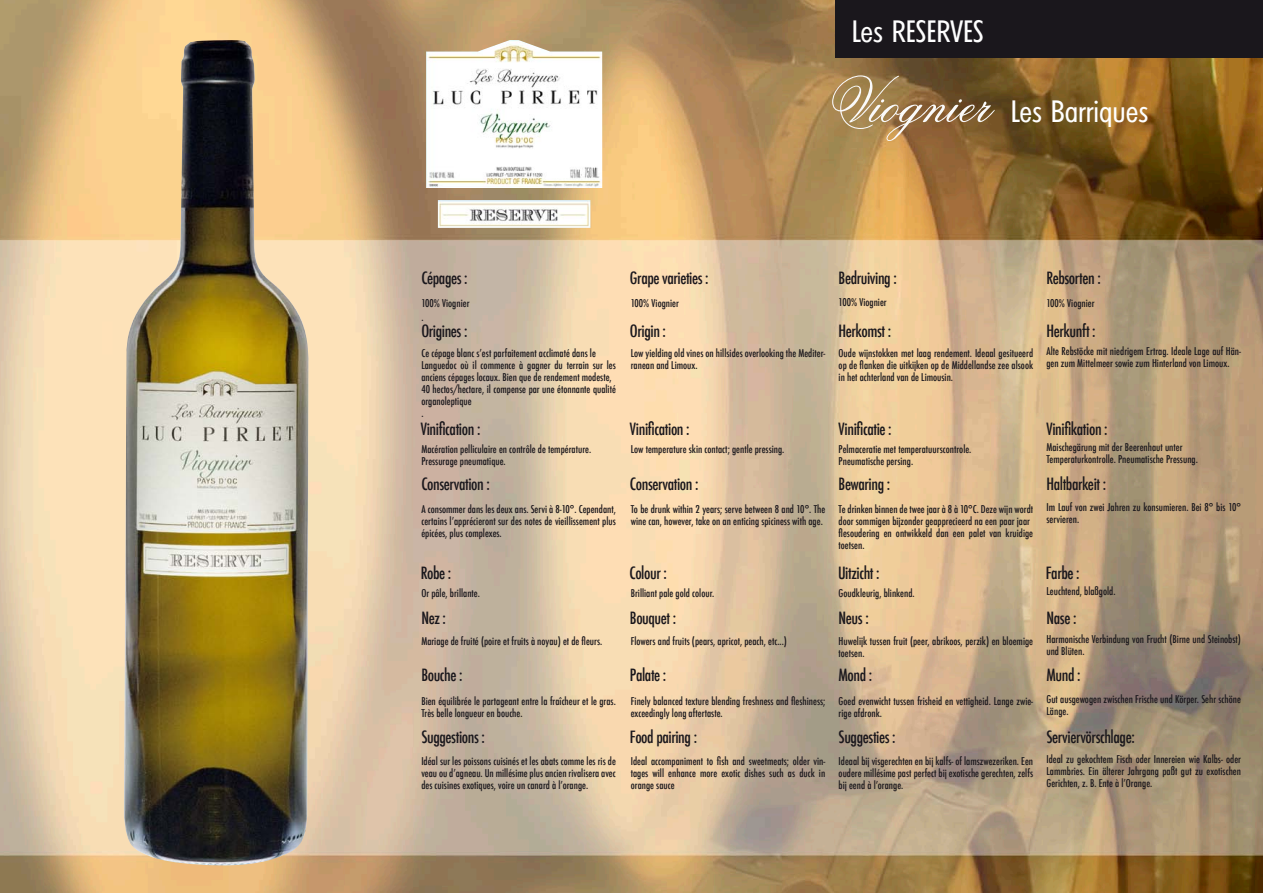
<style>
.page{position:relative;width:1263px;height:893px;background:#fff}
.page>*{position:absolute;margin:0;border:0;box-sizing:border-box;transform-origin:0 0}
.t1{font:30px "Climerick";color:#fff}
.t2{font:30px "Climerick";color:#fefefe}
.t3{font:500 condensed 16.5px "Futura";letter-spacing:-.025em;color:#1a171c}
.t4{font:500 condensed 10.5px/12px "Futura";color:#1a171c}
.s1{font-family:"Flemish Script BT";font-size:63px;color:#fafafa}
</style>
<div class="page">
<img style="left:0;top:0;width:1263px;height:893px">
<div style="left:836px;top:0;width:427px;height:58px;background:#1a171c"></div>
<img style="left:124px;top:40px;width:185px;height:826px">
<img style="left:426px;top:40px;width:176px;height:188px">
<h1 class="t2" style="left:852px;top:15px;width:133px">Les RESERVES</h1>
<h1 class="t1" style="left:826px;top:95px;width:324px"><span class="s1">Viognier</span> Les Barriques</h1>
<h2 class="t3" style="left:421px;top:267px;width:48px">Cépages :</h2>
<h2 class="t3" style="left:630px;top:267px;width:80px">Grape varieties :</h2>
<h2 class="t3" style="left:839px;top:267px;width:60px">Bedruiving :</h2>
<h2 class="t3" style="left:1046px;top:267px;width:56px">Rebsorten :</h2>
<h2 class="t3" style="left:421px;top:320px;width:48px">Origines :</h2>
<h2 class="t3" style="left:630px;top:320px;width:38px">Origin :</h2>
<h2 class="t3" style="left:839px;top:320px;width:54px">Herkomst :</h2>
<h2 class="t3" style="left:1046px;top:320px;width:51px">Herkunft :</h2>
<p class="t4" style="left:839px;top:296px;width:50px">100% Viognier</p>
<p class="t4" style="left:839px;top:347px;width:196px;text-align:justify">Oude wijnstokken met laag rendement. Ideaal gesitueerd op de flanken die uitkijken op de Middellandse zee alsook in het achterland van de Limousin.</p>
<p class="t4" style="left:1046px;top:297px;width:50px">100% Viognier</p>
<p class="t4" style="left:1046px;top:345px;width:196px">Alte Rebstöcke mit niedrigem Ertrag. Ideale Lage auf Hän&shy;gen zum Mittelmeer sowie zum Hinterland von Limoux.</p>
<p class="t4" style="left:421px;top:297px;width:50px;line-height:13.5px">100% Viognier .</p>
<p class="t4" style="left:421px;top:347px;width:196px">Ce cépage blanc s’est parfaitement acclimaté dans le Languedoc où il commence à gagner du terrain sur les anciens cépages locaux. Bien que de rendement modeste, 40 hectos/hectare, il compense par une étonnante qualité organoleptique<br>.</p>
<p class="t4" style="left:421px;top:443px;width:171px">Macération pelliculaire en contrôle de température.<br>Pressurage pneumatique.</p>
<p class="t4" style="left:421px;top:503px;width:196px;text-align:justify">A consommer dans les deux ans. Servi à 8-10°. Cependant, certains l’apprécieront sur des notes de vieillissement plus épicées, plus complexes.</p>
<p class="t4" style="left:631px;top:297px;width:50px">100% Viognier</p>
<p class="t4" style="left:631px;top:347px;width:196px">Low yielding old vines on hillsides overlooking the Mediter&shy;ranean and Limoux.</p>
<h2 class="t3" style="left:421px;top:418px;width:61px">Vinification :</h2>
<h2 class="t3" style="left:630px;top:418px;width:61px">Vinification :</h2>
<h2 class="t3" style="left:839px;top:418px;width:55px">Vinificatie :</h2>
<h2 class="t3" style="left:1046px;top:418px;width:63px">Vinifikation :</h2>
<p class="t4" style="left:1046px;top:441px;width:153px">Maischegärung mit der Beerenhaut unter<br>Temperaturkontrolle. Pneumatische Pressung.</p>
<p class="t4" style="left:1046px;top:501px;width:196px">Im Lauf von zwei Jahren zu konsumieren. Bei 8° bis 10° servieren.</p>
<p class="t4" style="left:631px;top:443px;width:155px">Low temperature skin contact; gentle pressing.</p>
<p class="t4" style="left:839px;top:443px;width:134px">Pelmaceratie met temperatuurscontrole.<br>Pneumatische persing.</p>
<p class="t4" style="left:839px;top:503px;width:196px">Te drinken binnen de twee jaar à 8 à 10°C. Deze wijn wordt door sommigen bijzonder geapprecieerd na een paar jaar flesoudering en ontwikkeld dan een palet van kruidige toetsen.</p>
<p class="t4" style="left:839px;top:587px;width:78px">Goudkleurig, blinkend.</p>
<p class="t4" style="left:839px;top:635px;width:196px">Huwelijk tussen fruit (peer, abrikoos, perzik) en bloemige toetsen.</p>
<p class="t4" style="left:839px;top:695px;width:196px">Goed evenwicht tussen frisheid en vettigheid. Lange zwie&shy;rige afdronk.</p>
<p class="t4" style="left:839px;top:755px;width:196px;text-align:justify">Ideaal bij visgerechten en bij kalfs- of lamszwezeriken. Een oudere millésime past perfect bij exotische gerechten, zelfs bij eend à l’orange.</p>
<h2 class="t3" style="left:421px;top:473px;width:70px">Conservation :</h2>
<h2 class="t3" style="left:630px;top:473px;width:70px">Conservation :</h2>
<h2 class="t3" style="left:839px;top:473px;width:53px">Bewaring :</h2>
<h2 class="t3" style="left:1046px;top:473px;width:61px">Haltbarkeit :</h2>
<p class="t4" style="left:631px;top:503px;width:196px">To be drunk within 2 years; serve between 8 and 10°. The wine can, however, take on an enticing spiciness with age.</p>
<h2 class="t3" style="left:421px;top:563px;width:32px">Robe :</h2>
<h2 class="t3" style="left:629px;top:563px;width:39px">Colour :</h2>
<h2 class="t3" style="left:838px;top:563px;width:43px">Uitzicht :</h2>
<h2 class="t3" style="left:1046px;top:563px;width:35px">Farbe :</h2>
<h2 class="t3" style="left:421px;top:608px;width:26px">Nez :</h2>
<h2 class="t3" style="left:630px;top:608px;width:48px">Bouquet :</h2>
<h2 class="t3" style="left:839px;top:608px;width:32px">Neus :</h2>
<h2 class="t3" style="left:1046px;top:608px;width:31px">Nase :</h2>
<h2 class="t3" style="left:421px;top:664px;width:43px">Bouche :</h2>
<h2 class="t3" style="left:630px;top:664px;width:38px">Palate :</h2>
<h2 class="t3" style="left:839px;top:664px;width:35px">Mond :</h2>
<h2 class="t3" style="left:1046px;top:664px;width:36px">Mund :</h2>
<p class="t4" style="left:1046px;top:585px;width:71px">Leuchtend, blaßgold.</p>
<p class="t4" style="left:1046px;top:633px;width:196px">Harmonische Verbindung von Frucht (Birne und Steinobst) und Blüten.</p>
<p class="t4" style="left:1046px;top:693px;width:196px">Gut ausgewogen zwischen Frische und Körper. Sehr schöne<br>Länge.</p>
<p class="t4" style="left:1046px;top:753px;width:196px;text-align:justify">Ideal zu gekochtem Fisch oder Innereien wie Kalbs- oder Lammbries. Ein älterer Jahrgang paßt gut zu exotischen Gerichten, z. B. Ente à l’Orange.</p>
<p class="t4" style="left:631px;top:587px;width:85px">Brilliant pale gold colour.</p>
<p class="t4" style="left:631px;top:635px;width:158px">Flowers and fruits (pears, apricot, peach, etc...)</p>
<p class="t4" style="left:421px;top:587px;width:60px">Or pâle, brillante.</p>
<p class="t4" style="left:421px;top:635px;width:183px">Mariage de fruité (poire et fruits à noyau) et de fleurs.</p>
<p class="t4" style="left:631px;top:695px;width:196px">Finely balanced texture blending freshness and fleshiness; exceedingly long aftertaste.</p>
<p class="t4" style="left:631px;top:755px;width:196px;text-align:justify">Ideal accompaniment to fish and sweetmeats; older vin&shy;tages will enhance more exotic dishes such as duck in orange sauce</p>
<p class="t4" style="left:421px;top:695px;width:196px">Bien équilibrée le partageant entre la fraîcheur et le gras.<br>Très belle longueur en bouche.</p>
<p class="t4" style="left:421px;top:755px;width:196px;text-align:justify">Idéal sur les poissons cuisinés et les abats comme les ris de veau ou d’agneau. Un millésime plus ancien rivalisera avec des cuisines exotiques, voire un canard à l’orange.</p>
<h2 class="t3" style="left:421px;top:726px;width:65px">Suggestions :</h2>
<h2 class="t3" style="left:630px;top:726px;width:69px">Food pairing :</h2>
<h2 class="t3" style="left:839px;top:726px;width:59px">Suggesties :</h2>
<h2 class="t3" style="left:1046px;top:726px;width:90px">Serviervörschlage:</h2>
</div>
